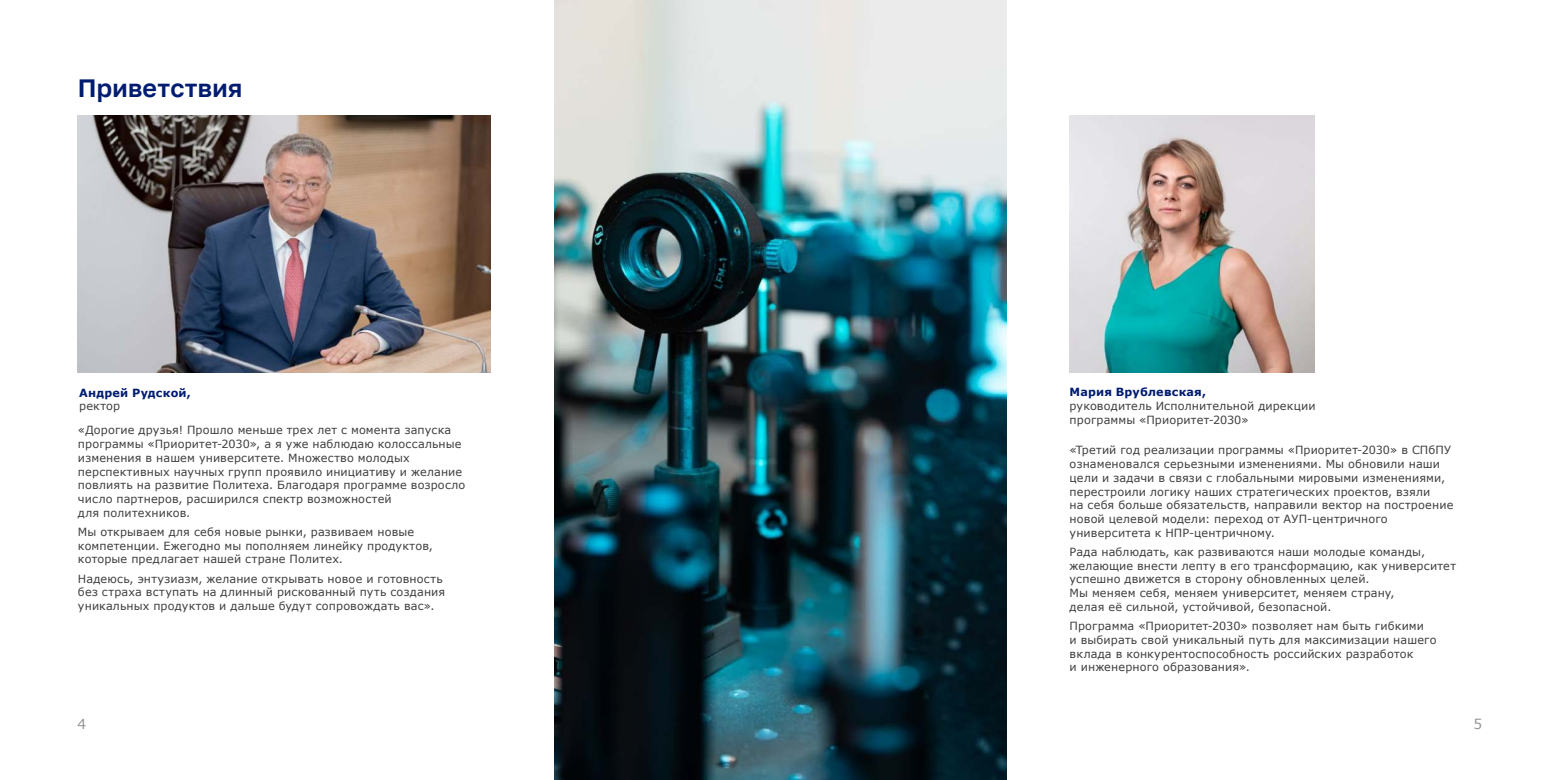
<style>
.page{position:relative;width:1560px;height:780px;background:#fff}
.page>*{position:absolute;margin:0;border:0;box-sizing:border-box;transform-origin:0 0}
.t1{font:600 25px "Golos Text";letter-spacing:.01em;color:#001c70}
.t2{font:13.75px "Verdana";color:#939597}
.t3{font:11.25px/13.8px "Verdana";letter-spacing:.01em;color:#3f3f3f}
.t4{font:700 11.25px "Verdana";letter-spacing:.015em;color:#001c70}
</style>
<div class="page">
<img style="left:1069px;top:115px;width:244px;height:257px">
<img style="left:554px;top:0;width:452px;height:780px">
<img style="left:78px;top:115px;width:412px;height:257px">
<h1 class="t1" style="left:78px;top:73px;width:166px">Приветствия</h1>
<p class="t4" style="left:79px;top:384px;width:113px">Андрей Рудской,</p>
<p class="t3" style="left:79px;top:399px;width:42px">ректор</p>
<p class="t3" style="left:78px;top:423px;width:389px">«Дорогие друзья! Прошло меньше трех лет с момента запуска программы «Приоритет-2030», а я уже наблюдаю колоссальные изменения в нашем университете. Множество молодых перспективных научных групп проявило инициативу и желание повлиять на развитие Политеха. Благодаря программе возросло число партнеров, расширился спектр возможностей<br>для политехников.</p>
<p class="t3" style="left:78px;top:525px;width:356px">Мы открываем для себя новые рынки, развиваем новые компетенции. Ежегодно мы пополняем линейку продуктов, которые предлагает нашей стране Политех.</p>
<p class="t3" style="left:78px;top:571px;width:369px">Надеюсь, энтузиазм, желание открывать новое и готовность без страха вступать на длинный рискованный путь создания уникальных продуктов и дальше будут сопровождать вас».</p>
<p class="t4" style="left:1069px;top:384px;width:138px">Мария Врублевская,</p>
<p class="t3" style="left:1069px;top:399px;width:247px">руководитель Исполнительной дирекции программы «Приоритет-2030»</p>
<p class="t3" style="left:1069px;top:443px;width:385px">«Третий год реализации программы «Приоритет-2030» в СПбПУ ознаменовался серьезными изменениями. Мы обновили наши цели и задачи в связи с глобальными мировыми изменениями, перестроили логику наших стратегических проектов, взяли<br>на себя больше обязательств, направили вектор на построение новой целевой модели: переход от АУП-центричного университета к НПР-центричному.</p>
<p class="t3" style="left:1069px;top:545px;width:388px">Рада наблюдать, как развиваются наши молодые команды, желающие внести лепту в его трансформацию, как университет успешно движется в сторону обновленных целей.<br>Мы меняем себя, меняем университет, меняем страну,<br>делая её сильной, устойчивой, безопасной.</p>
<p class="t3" style="left:1069px;top:619px;width:368px">Программа «Приоритет-2030» позволяет нам быть гибкими<br>и выбирать свой уникальный путь для максимизации нашего вклада в конкурентоспособность российских разработок<br>и инженерного образования».</p>
<p class="t2" style="left:78px;top:718px;width:10px">4</p>
<p class="t2" style="left:1473px;top:718px;width:10px">5</p>
</div>
